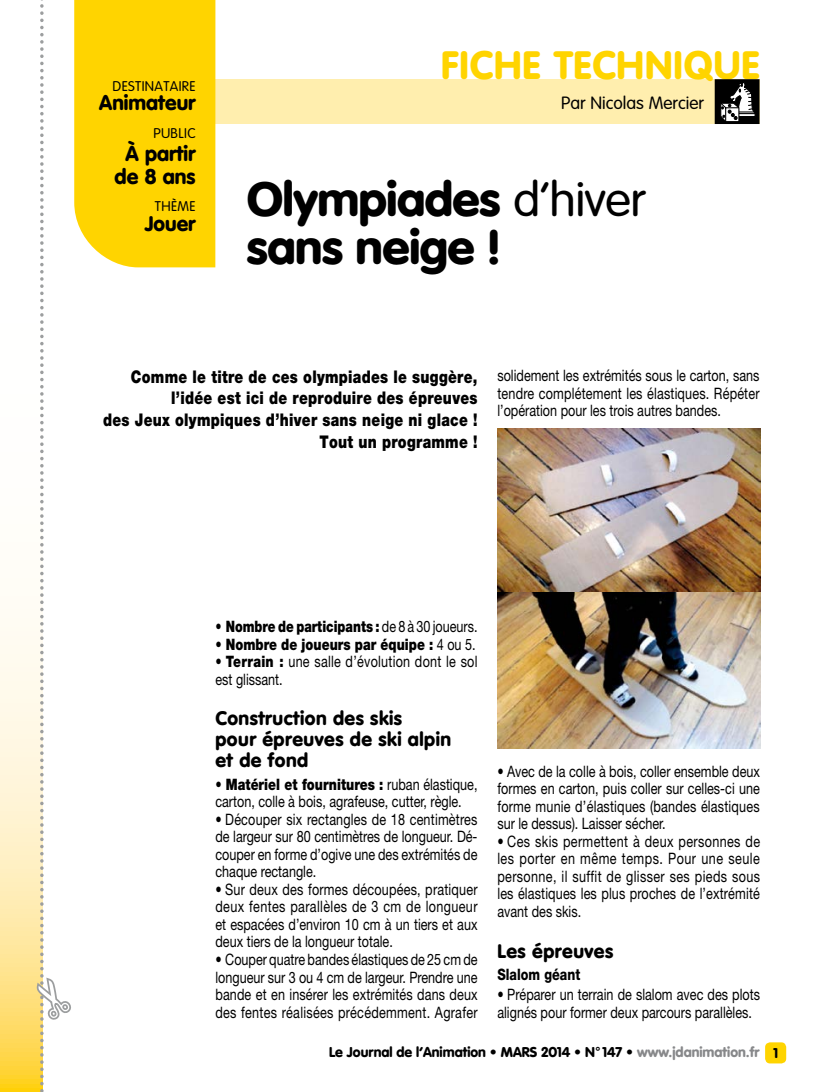
<style>
.page{position:relative;width:834px;height:1092px;background:#fff}
.page>*{position:absolute;margin:0;border:0;box-sizing:border-box;transform-origin:0 0}
.t1{font:900 47.25px/47.2px "VAG Rounded";letter-spacing:-.01em;color:#000;scale:1.04 1}
.t2{font:900 39.02px "VAG Rounded";letter-spacing:.025em;color:#ffd400}
.t3{font:900 21px/22.8px "VAG Rounded";color:#000;text-align:center}
.t4{font:900 20.82px "VAG Rounded";color:#000}
.t5{font:900 19.25px/21px "VAG Rounded";letter-spacing:.025em;color:#000}
.t6{font:900 17.5px/21.9px "Helvetica Neue";letter-spacing:.02em;color:#000;text-align:right;scale:.8 1}
.t7{font:300 17.5px "VAG Rounded";color:#000}
.t8{font:15.75px/17.5px "Helvetica Neue";color:#000;text-align:justify;scale:.8 1}
.t9{font:15.75px/17.5px "Helvetica Neue";letter-spacing:.02em;color:#000;scale:.8 1}
.t10{font:900 15.75px "Helvetica Neue";color:#000;scale:.78 1}
.t11{font:900 15.75px "Helvetica Neue";color:#000;scale:.8 1}
.t12{font:800 15.75px "Helvetica Neue";color:#000;scale:.8 1}
.t13{font:900 14px "VAG Rounded";color:#000}
.t14{font:300 13.83px "VAG Rounded";letter-spacing:.025em;color:#000}
.s1{font-weight:300}
.s2{font-weight:400}
.s3{font-weight:900}
.s4{color:#87888a}
</style>
<div class="page">
<div style="left:765px;top:1042px;width:21px;height:21px;background:#ffd400;border-radius:5px"></div>
<svg style="left:0;top:609px;width:34px;height:482px;background:#ffedb4"></svg>
<div style="left:76px;top:79px;width:683px;height:45px;background:#ffeeae"></div>
<div style="left:74px;top:0;width:141px;height:267px;background:#ffd400"></div>
<svg style="left:717px;top:82px;width:39px;height:39px;background:#525252"></svg>
<div style="left:714px;top:79px;width:45px;height:45px;border:2px solid #000"></div>
<img style="left:498px;top:428px;width:261px;height:320px">
<svg style="left:34px;top:0;width:37px;height:1092px"></svg>
<p class="t14" style="left:113px;top:79px;width:84px">Destinataire</p>
<h3 class="t4" style="left:99px;top:90px;width:98px">Animateur</h3>
<p class="t14" style="left:153px;top:125px;width:44px">Public</p>
<h3 class="t3" style="left:115px;top:143px;width:82px">à partir de 8 ans</h3>
<p class="t14" style="left:155px;top:199px;width:42px">Thème</p>
<h3 class="t4" style="left:145px;top:210px;width:52px">Jouer</h3>
<h2 class="t2" style="left:441px;top:41px;width:320px">Fiche technique</h2>
<p class="t7" style="left:561px;top:93px;width:144px">Par Nicolas Mercier</p>
<h1 class="t1" style="left:247px;top:177px;width:385px">Olympiades <span class="s1">d’hiver </span>sans neige !</h1>
<p class="t6" style="left:103px;top:365px;width:469px">Comme le titre de ces olympiades le suggère, l’idée est ici de reproduire des épreuves<br>des Jeux olympiques d’hiver sans neige ni glace !<br>Tout un programme !</p>
<p class="t8" style="left:497px;top:367px;width:329px">solidement les extrémités sous le carton, sans tendre complétement les élastiques. Répéter l’opération pour les trois autres bandes.</p>
<p class="t10" style="left:215px;top:617px;width:337px">• Nombre de participants : <span class="s2">de 8 à 30 joueurs.</span></p>
<p class="t11" style="left:215px;top:634px;width:327px">• Nombre de joueurs par équipe : <span class="s2">4 ou 5.</span></p>
<p class="t9" style="left:215px;top:652px;width:329px"><span class="s3">• Terrain :</span> une salle d’évolution dont le sol est glissant.</p>
<p class="t5" style="left:215px;top:708px;width:237px">Construction des skis<br>pour épreuves de ski alpin et de fond</p>
<p class="t8" style="left:215px;top:775px;width:329px"><span class="s3">• Matériel et fournitures :</span> ruban élastique, carton, colle à bois, agrafeuse, cutter, règle.</p>
<p class="t8" style="left:215px;top:810px;width:329px">• Découper six rectangles de 18 centimètres de largeur sur 80 centimètres de longueur. Dé&shy;couper en forme d’ogive une des extrémités de chaque rectangle.</p>
<p class="t8" style="left:215px;top:880px;width:329px">• Sur deux des formes découpées, pratiquer deux fentes parallèles de 3 cm de longueur et espacées d’environ 10 cm à un tiers et aux deux tiers de la longueur totale.</p>
<p class="t8" style="left:215px;top:950px;width:329px">• Couper quatre bandes élastiques de 25 cm de longueur sur 3 ou 4 cm de largeur. Prendre une bande et en insérer les extrémités dans deux des fentes réalisées précédemment. Agrafer</p>
<p class="t8" style="left:497px;top:762px;width:330px">• Avec de la colle à bois, coller ensemble deux formes en carton, puis coller sur celles-ci une forme munie d’élastiques (bandes élastiques sur le dessus). Laisser sécher.</p>
<p class="t8" style="left:497px;top:832px;width:330px">• Ces skis permettent à deux personnes de les porter en même temps. Pour une seule personne, il suffit de glisser ses pieds sous les élastiques les plus proches de l’extrémité avant des skis.</p>
<p class="t5" style="left:497px;top:941px;width:117px">Les épreuves</p>
<p class="t12" style="left:497px;top:965px;width:105px">Slalom géant</p>
<p class="t8" style="left:497px;top:985px;width:330px">• Préparer un terrain de slalom avec des plots alignés pour former deux parcours parallèles.</p>
<p class="t13" style="left:329px;top:1043px;width:450px">Le Journal de l’Animation • MARS 2014 • N° 147 • <span class="s4">www.jdanimation.fr</span> 1</p>
</div>
